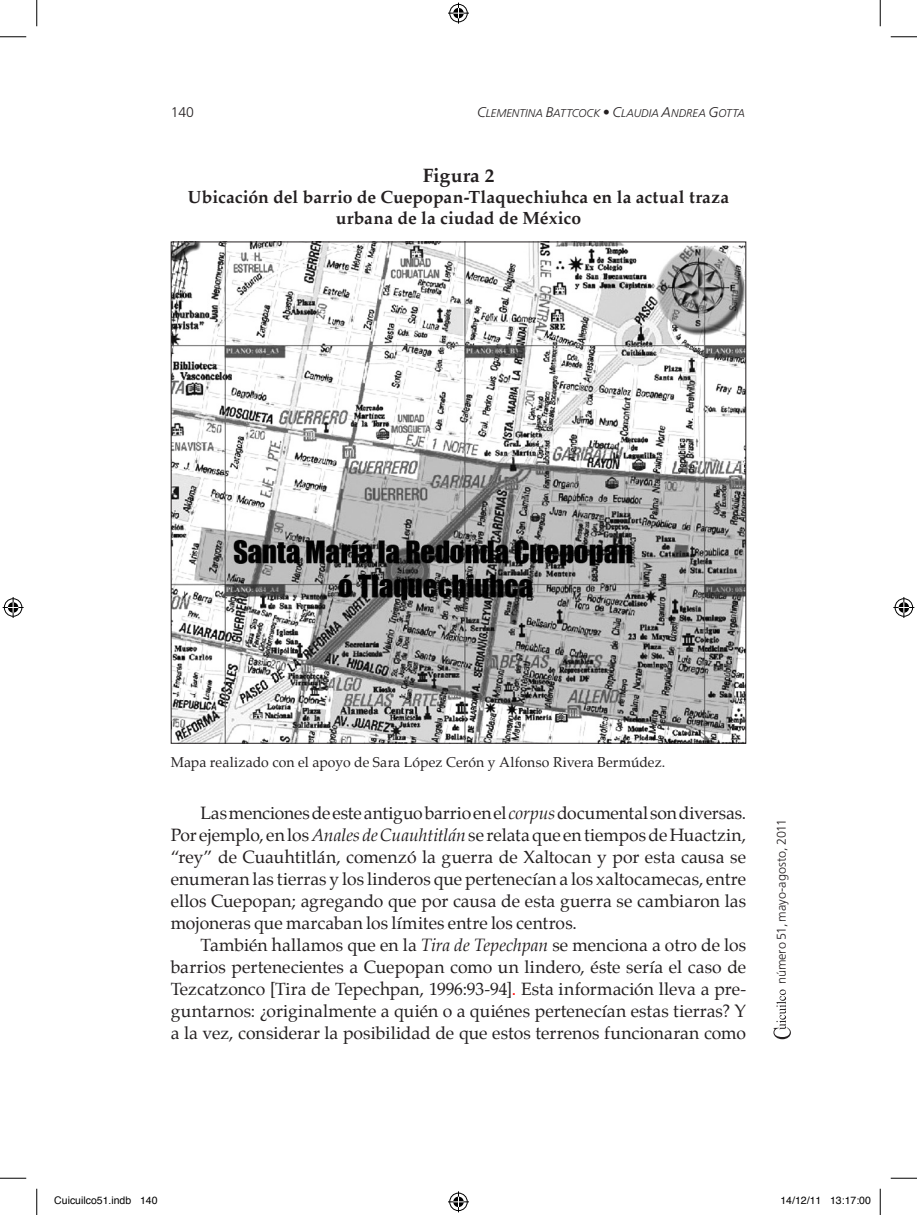
<style>
.page{position:relative;width:917px;height:1215px;background:#fff}
.page>*{position:absolute;margin:0;border:0;box-sizing:border-box;transform-origin:0 0}
._9f_Tablatex{font:700 19.25px "Palatino";color:#231f20}
._1_texsan{font:17.5px/22.1px "Palatino";letter-spacing:.005em;color:#231f20;text-align:justify}
._9f_Tablatex-2{font:700 17.5px "Palatino";letter-spacing:.005em;color:#231f20}
._9f_Tablatex-3{font:14px "Palatino";letter-spacing:.005em;color:#231f20}
.t1{font:300 14px "Frutiger";color:#231f20}
.t2{font:300 12.6px "Frutiger";letter-spacing:-.005em;color:#231f20}
.t3{font:11.2px "Frutiger Light Italic SC800";letter-spacing:.01em;color:#231f20}
.t4{font:10.5px "Helvetica";color:#000}
.s1{font-size:14px}
.s2{font-style:italic}
.s3{color:#f00}
</style>
<div class="page">
<svg style="left:773px;top:989px;width:18px;height:50px"></svg>
<img style="left:173px;top:243px;width:571px;height:498px">
<svg style="left:0;top:36px;width:26px;height:1px"></svg>
<svg style="left:891px;top:36px;width:26px;height:1px"></svg>
<svg style="left:0;top:1177px;width:26px;height:1px"></svg>
<svg style="left:891px;top:1177px;width:26px;height:1px"></svg>
<svg style="left:36px;top:0;width:1px;height:26px"></svg>
<svg style="left:36px;top:1188px;width:1px;height:26px"></svg>
<svg style="left:880px;top:0;width:1px;height:26px"></svg>
<svg style="left:880px;top:1188px;width:1px;height:26px"></svg>
<svg style="left:448px;top:3px;width:21px;height:21px"></svg>
<svg style="left:448px;top:1191px;width:21px;height:21px"></svg>
<svg style="left:3px;top:597px;width:21px;height:21px"></svg>
<svg style="left:893px;top:597px;width:21px;height:21px"></svg>
<p class="t1" style="left:171px;top:104px;width:25px">140</p>
<p class="t3" style="left:477px;top:107px;width:269px"><span class="s1">C</span>LEMENTINA <span class="s1">B</span>ATTCOCK <span class="s1">• C</span>LAUDIA <span class="s1">A</span> NDREA <span class="s1">G</span>OTTA</p>
<p class="_9f_Tablatex" style="left:423px;top:159px;width:73px">Figura 2</p>
<p class="_9f_Tablatex-2" style="left:188px;top:182px;width:543px">Ubicación del barrio de Cuepopan-Tlaquechiuhca en la actual traza</p>
<p class="_9f_Tablatex-2" style="left:336px;top:203px;width:247px">urbana de la ciudad de México</p>
<p class="_9f_Tablatex-3" style="left:171px;top:750px;width:496px">Mapa realizado con el apoyo de Sara López Cerón y Alfonso Rivera Bermúdez.</p>
<p class="_1_texsan" style="left:171px;top:802px;width:577px;text-indent:30px">Las menciones de este antiguo barrio en el <span class="s2">corpus</span> documental son diversas.<br>Por ejemplo, en los <span class="s2">Anales de Cuauhtitlán</span> se relata que en tiempos de Huactzin, “rey” de Cuauhtitlán, comenzó la guerra de Xaltocan y por esta causa se enumeran las tierras y los linderos que pertenecían a los xaltocamecas, entre ellos Cuepopan; agregando que por causa de esta guerra se cambiaron las mojoneras que marcaban los límites entre los centros.</p>
<p class="_1_texsan" style="left:171px;top:934px;width:577px;text-indent:30px">También hallamos que en la <span class="s2">Tira de Tepechpan</span> se menciona a otro de los barrios pertenecientes a Cuepopan como un lindero, éste sería el caso de Tezcatzonco [Tira de Tepechpan, 1996:93-94]<span class="s3">.</span> Esta información lleva a pre&shy;guntarnos: ¿originalmente a quién o a quiénes pertenecían estas tierras? Y a la vez, considerar la posibilidad de que estos terrenos funcionaran como</p>
<p class="t2" style="left:774px;top:984px;width:167px;rotate:-90deg">número 51, mayo-agosto, 2011</p>
<p class="t4" style="left:54px;top:1191px;width:105px">Cuicuilco51.indb 140</p>
<p class="t4" style="left:780px;top:1191px;width:92px">14/12/11 13:17:00</p>
</div>
